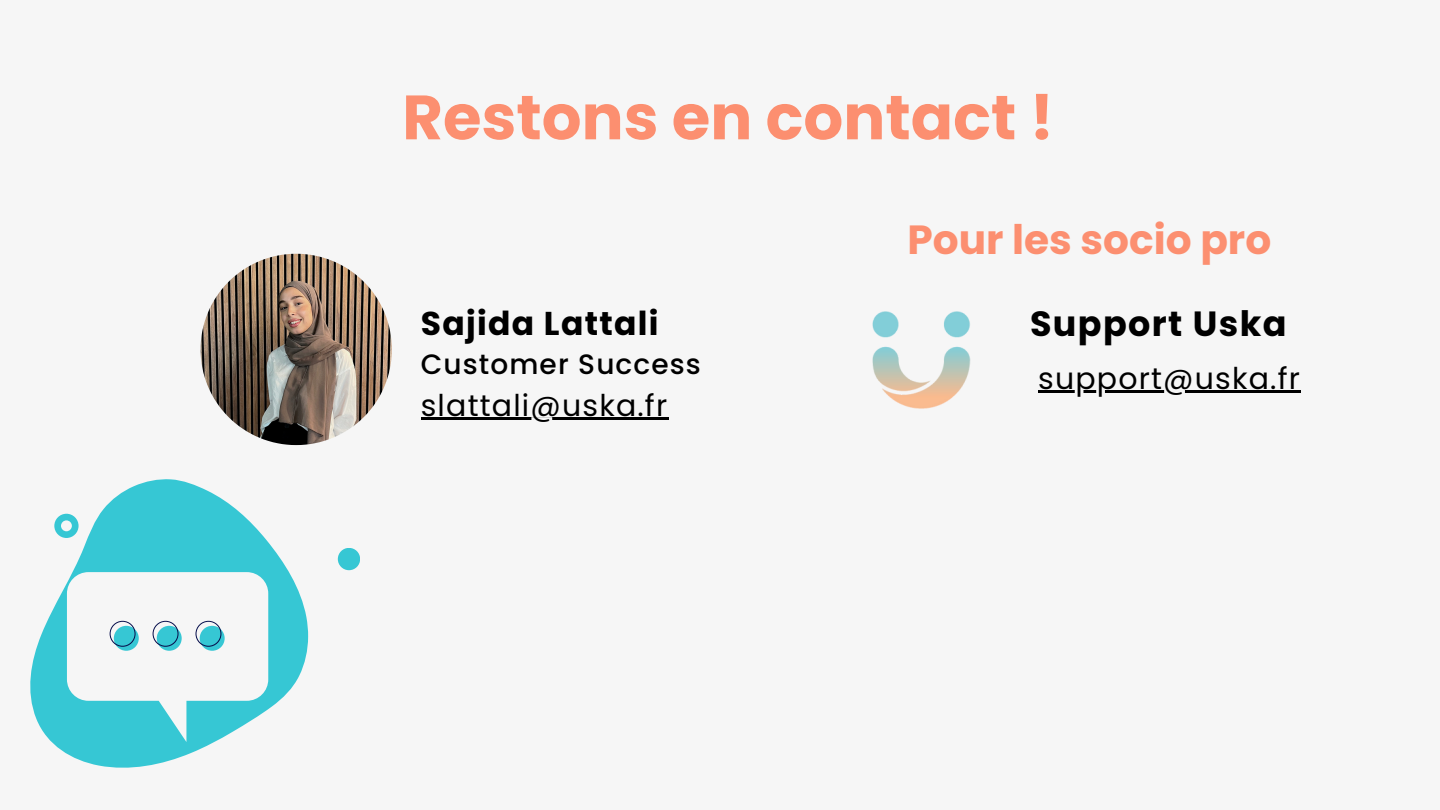
<style>
.page{position:relative;width:1440px;height:810px;background:#f6f6f6}
.page>*{position:absolute;margin:0;border:0;box-sizing:border-box;transform-origin:0 0}
.t1{font:700 62.5px "Poppins";color:#fc8f70}
.t2{font:700 40.7px "Poppins";color:#fc8f70}
.t3{font:700 35px "Poppins";letter-spacing:.04em;color:#000}
.t4{font:700 33px "Poppins";letter-spacing:.04em;color:#000}
.t5{font:30px "Poppins";letter-spacing:.04em;color:#000}
.t6{font:500 28px "Poppins";letter-spacing:.04em;color:#000}
</style>
<div class="page">
<svg style="left:30px;top:479px;width:278px;height:289px;fill:#36c7d4"></svg>
<svg style="left:67px;top:572px;width:201px;height:170px"></svg>
<svg style="left:54px;top:514px;width:25px;height:24px"></svg>
<div style="left:338px;top:548px;width:22px;height:22px;background:#36c7d4;border-radius:50%"></div>
<img style="left:201px;top:254px;width:191px;height:191px">
<img style="left:872px;top:311px;width:99px;height:98px">
<hr style="left:421px;top:418px;width:247px;height:2px;background:#000">
<hr style="left:1038px;top:390px;width:263px;height:2px;background:#000">
<p class="t1" style="left:402px;top:74px;width:653px">Restons en contact !</p>
<p class="t4" style="left:421px;top:301px;width:239px">Sajida Lattali</p>
<p class="t6" style="left:421px;top:345px;width:282px">Customer Success</p>
<p class="t5" style="left:421px;top:385px;width:248px">slattali@uska.fr</p>
<p class="t2" style="left:907px;top:212px;width:365px">Pour les socio pro</p>
<p class="t3" style="left:1030px;top:299px;width:258px">Support Uska</p>
<p class="t5" style="left:1038px;top:357px;width:263px">support@uska.fr</p>
</div>
